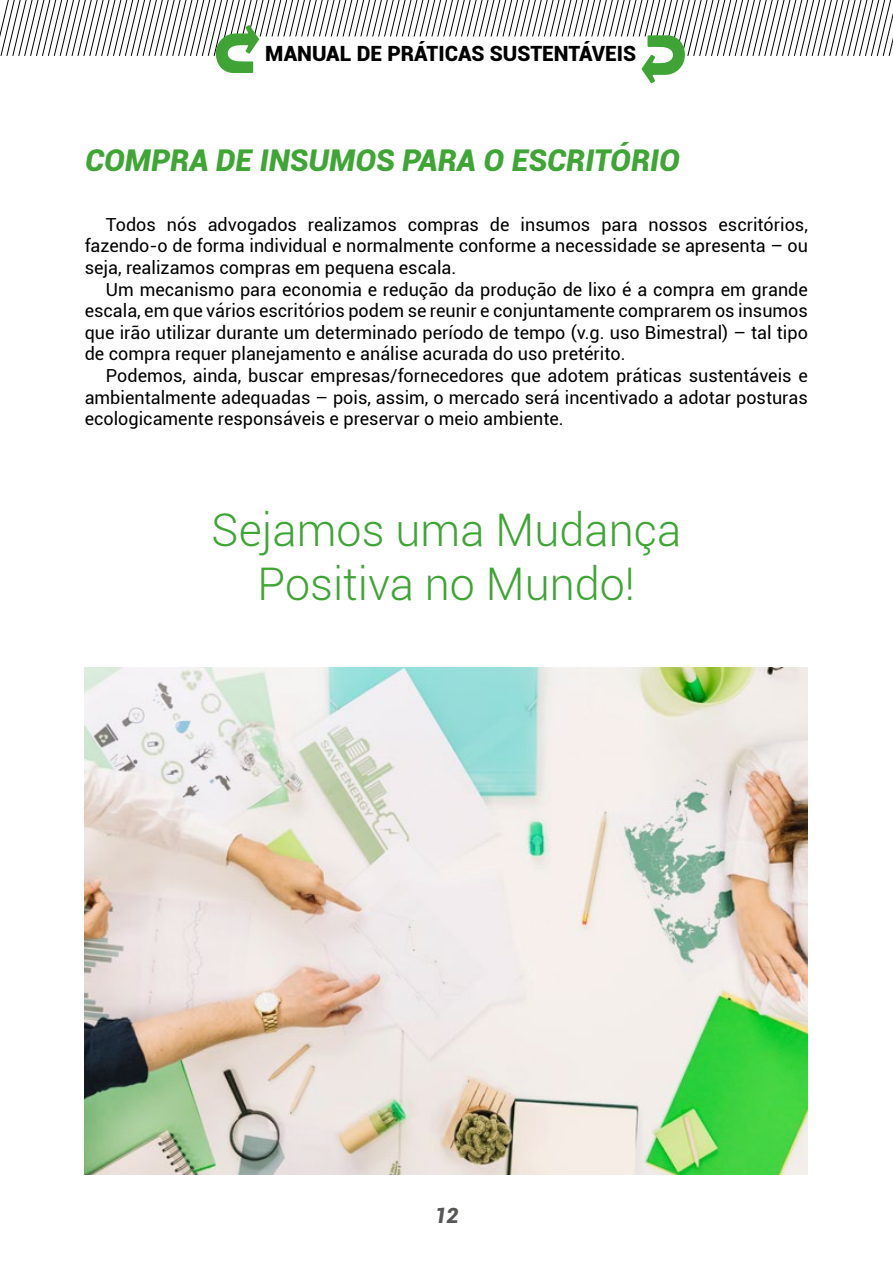
<style>
.page{position:relative;width:893px;height:1263px;background:#fff}
.page>*{position:absolute;margin:0;border:0;box-sizing:border-box;transform-origin:0 0}
.t1{font:300 45px/54px "Roboto";color:#3fa535;text-align:center}
.t2{font:italic 900 30px "Roboto";color:#3fa535}
.t3{font:900 21px "Roboto";color:#000}
.t4{font:italic 900 21px "Roboto";color:#575756}
.t5{font:18px/21.6px "Roboto";color:#000;text-align:justify}
</style>
<div class="page">
<svg style="left:0;top:0;width:893px;height:56px"></svg>
<div style="left:223px;top:36px;width:454px;height:36px;background:#fff;border-radius:15px"></div>
<svg style="left:642px;top:35px;width:43px;height:48px"></svg>
<svg style="left:216px;top:25px;width:43px;height:48px"></svg>
<img style="left:85px;top:667px;width:723px;height:507px">
<p class="t3" style="left:265px;top:39px;width:372px">MANUAL DE PRÁTICAS SUSTENTÁVEIS</p>
<h2 class="t2" style="left:85px;top:139px;width:596px">COMPRA DE INSUMOS PARA O ESCRITÓRIO</h2>
<p class="t5" style="left:85px;top:213px;width:725px;text-indent:21px">Todos nós advogados realizamos compras de insumos para nossos escritórios, fazendo-o de forma individual e normalmente conforme a necessidade se apresenta – ou seja, realizamos compras em pequena escala.</p>
<p class="t5" style="left:85px;top:278px;width:725px;text-indent:21px">Um mecanismo para economia e redução da produção de lixo é a compra em grande escala, em que vários escritórios podem se reunir e conjuntamente comprarem os insumos que irão utilizar durante um determinado período de tempo (v.g. uso Bimestral) – tal tipo de compra requer planejamento e análise acurada do uso pretérito.</p>
<p class="t5" style="left:85px;top:364px;width:725px;text-indent:21px">Podemos, ainda, buscar empresas/fornecedores que adotem práticas sustentáveis e ambientalmente adequadas – pois, assim, o mercado será incentivado a adotar posturas ecologicamente responsáveis e preservar o meio ambiente.</p>
<h1 class="t1" style="left:212px;top:502px;width:471px">Sejamos uma Mudança<br>Positiva no Mundo!</h1>
<p class="t4" style="left:434px;top:1201px;width:26px">12</p>
</div>
